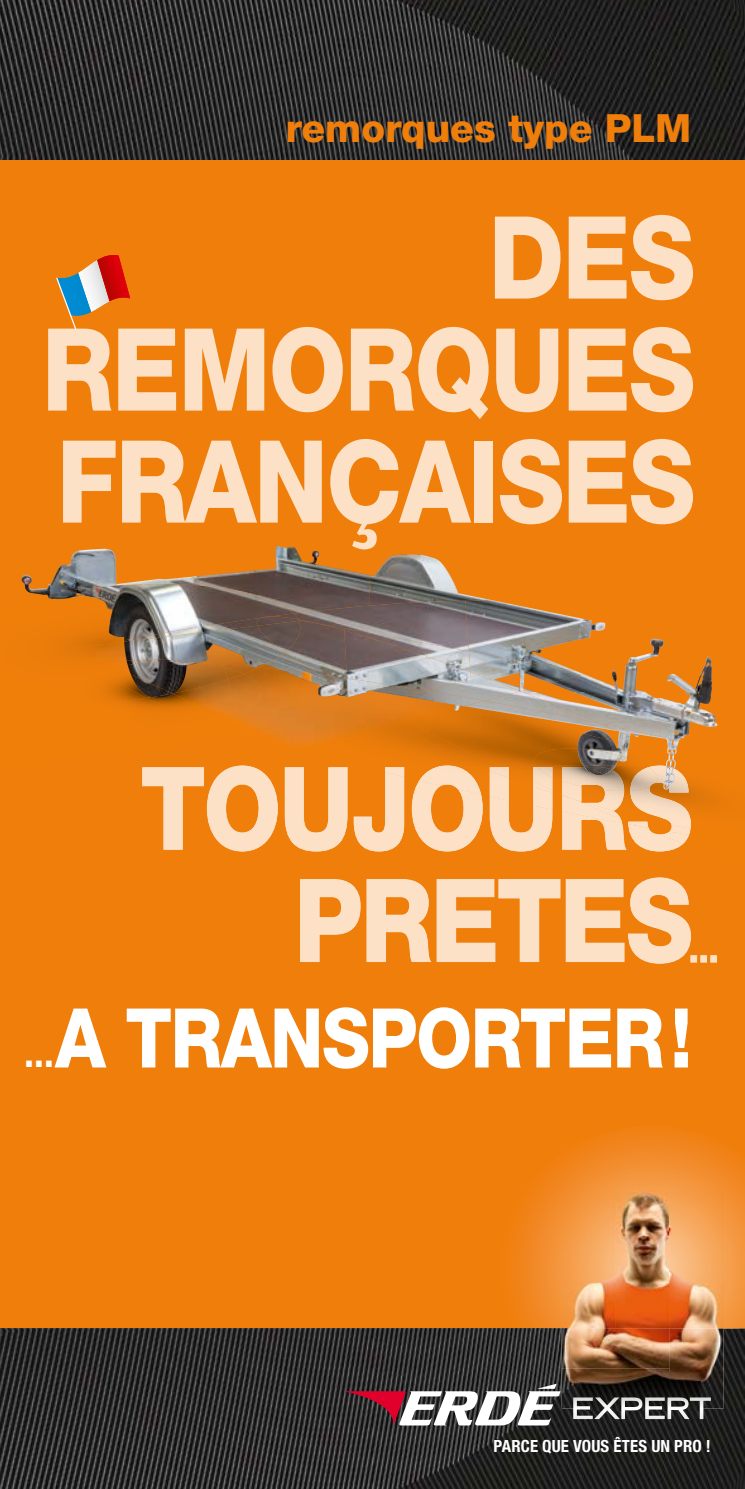
<style>
.page{position:relative;width:745px;height:1489px;background:#fff}
.page>*{position:absolute;margin:0;border:0;box-sizing:border-box;transform-origin:0 0}
.t1{font:800 114.8px/112px "Helvetica Neue";letter-spacing:-.02em;color:#fde1c7;text-align:right;scale:.87 1}
.t2{font:800 82.6px "Helvetica Neue";letter-spacing:-.02em;color:#fff;scale:.87 1}
.t3{font:800 38.85px "Helvetica Neue";color:#f07e0b}
.t4{font:800 34.3px "Helvetica Neue";color:#fff;scale:.87 1}
.t5{font:800 34.3px "Helvetica Neue";color:#fde1c7;scale:.87 1}
.t6{font:700 condensed 16.8px "Helvetica Neue";letter-spacing:.015em;color:#fff}
</style>
<div class="page">
<img style="left:0;top:0;width:744px;height:161px">
<img style="left:0;top:1327px;width:744px;height:161px">
<div style="left:0;top:161px;width:744px;height:1166px;background:#f07e0b"></div>
<svg style="left:500px;top:1131px;width:244px;height:197px"></svg>
<img style="left:561px;top:1191px;width:162px;height:217px">
<svg style="left:343px;top:1383px;width:217px;height:42px"></svg>
<svg style="left:573px;top:1397px;width:137px;height:21px;background:#717270"></svg>
<svg style="left:56px;top:255px;width:74px;height:83px"></svg>
<svg style="left:142px;top:765px;width:537px;height:86px"></svg>
<svg style="left:300px;top:879px;width:60px;height:83px"></svg>
<svg style="left:366px;top:877px;width:350px;height:86px"></svg>
<img style="left:142px;top:765px;width:101px;height:1px">
<img style="left:146px;top:697px;width:27px;height:21px">
<img style="left:360px;top:783px;width:68px;height:42px">
<img style="left:385px;top:783px;width:43px;height:41px">
<img style="left:245px;top:765px;width:183px;height:18px">
<img style="left:638px;top:837px;width:46px;height:10px">
<img style="left:647px;top:837px;width:41px;height:6px">
<img style="left:428px;top:721px;width:290px;height:116px">
<img style="left:498px;top:765px;width:194px;height:64px">
<img style="left:501px;top:765px;width:189px;height:63px">
<img style="left:533px;top:758px;width:112px;height:7px">
<img style="left:536px;top:765px;width:121px;height:25px">
<img style="left:537px;top:767px;width:119px;height:23px">
<img style="left:173px;top:693px;width:65px;height:24px">
<img style="left:262px;top:721px;width:144px;height:26px">
<img style="left:238px;top:667px;width:136px;height:64px">
<img style="left:227px;top:674px;width:36px;height:39px">
<img style="left:374px;top:705px;width:80px;height:16px">
<img style="left:355px;top:696px;width:51px;height:9px">
<img style="left:409px;top:712px;width:24px;height:9px">
<svg style="left:432px;top:711px;width:11px;height:3px"></svg>
<img style="left:115px;top:668px;width:37px;height:30px">
<img style="left:77px;top:641px;width:47px;height:26px">
<img style="left:106px;top:660px;width:18px;height:8px">
<img style="left:118px;top:663px;width:109px;height:30px">
<img style="left:243px;top:667px;width:15px;height:7px">
<img style="left:223px;top:667px;width:20px;height:12px">
<img style="left:21px;top:546px;width:348px;height:49px">
<img style="left:369px;top:554px;width:116px;height:46px">
<img style="left:293px;top:594px;width:76px;height:6px">
<img style="left:485px;top:598px;width:173px;height:94px">
<img style="left:659px;top:639px;width:57px;height:101px">
<img style="left:598px;top:692px;width:61px;height:8px">
<img style="left:468px;top:600px;width:100px;height:60px">
<img style="left:293px;top:600px;width:175px;height:23px">
<img style="left:673px;top:723px;width:5px;height:33px">
<img style="left:298px;top:619px;width:19px;height:1px">
<img style="left:520px;top:691px;width:78px;height:9px">
<img style="left:454px;top:700px;width:219px;height:58px">
<img style="left:577px;top:738px;width:51px;height:19px">
<img style="left:663px;top:765px;width:12px;height:22px">
<img style="left:663px;top:766px;width:10px;height:22px">
<img style="left:577px;top:748px;width:49px;height:17px">
<img style="left:583px;top:765px;width:32px;height:9px">
<img style="left:584px;top:767px;width:28px;height:3px">
<img style="left:517px;top:660px;width:67px;height:31px">
<img style="left:470px;top:651px;width:47px;height:24px">
<img style="left:346px;top:623px;width:124px;height:7px">
<img style="left:265px;top:667px;width:19px;height:7px">
<img style="left:280px;top:670px;width:75px;height:27px">
<img style="left:284px;top:620px;width:62px;height:58px">
<img style="left:320px;top:674px;width:24px;height:16px">
<img style="left:470px;top:675px;width:50px;height:25px">
<svg style="left:470px;top:672px;width:7px;height:5px"></svg>
<img style="left:344px;top:630px;width:126px;height:60px">
<img style="left:406px;top:690px;width:78px;height:18px">
<img style="left:346px;top:678px;width:81px;height:18px">
<img style="left:44px;top:584px;width:249px;height:56px">
<img style="left:124px;top:613px;width:174px;height:12px">
<img style="left:131px;top:693px;width:41px;height:4px">
<img style="left:256px;top:616px;width:42px;height:9px">
<img style="left:124px;top:625px;width:160px;height:42px">
<img style="left:126px;top:659px;width:73px;height:6px">
<img style="left:128px;top:662px;width:70px;height:31px">
<img style="left:257px;top:621px;width:44px;height:31px">
<p class="t3" style="left:285px;top:105px;width:407px">remorques type PLM</p>
<p class="t1" style="left:42px;top:201px;width:752px;text-align:justify;text-indent:446px">DES REMORQUES FRANÇAISES</p>
<p class="t1" style="left:141px;top:752px;width:635px">TOUJOURS<br>PRETES</p>
<p class="t5" style="left:688px;top:929px;width:36px">…</p>
<p class="t2" style="left:55px;top:988px;width:733px">A TRANSPORTER !</p>
<p class="t4" style="left:24px;top:1034px;width:36px">…</p>
<p class="t6" style="left:493px;top:1435px;width:219px">PARCE QUE VOUS ÊTES UN PRO !</p>
</div>
